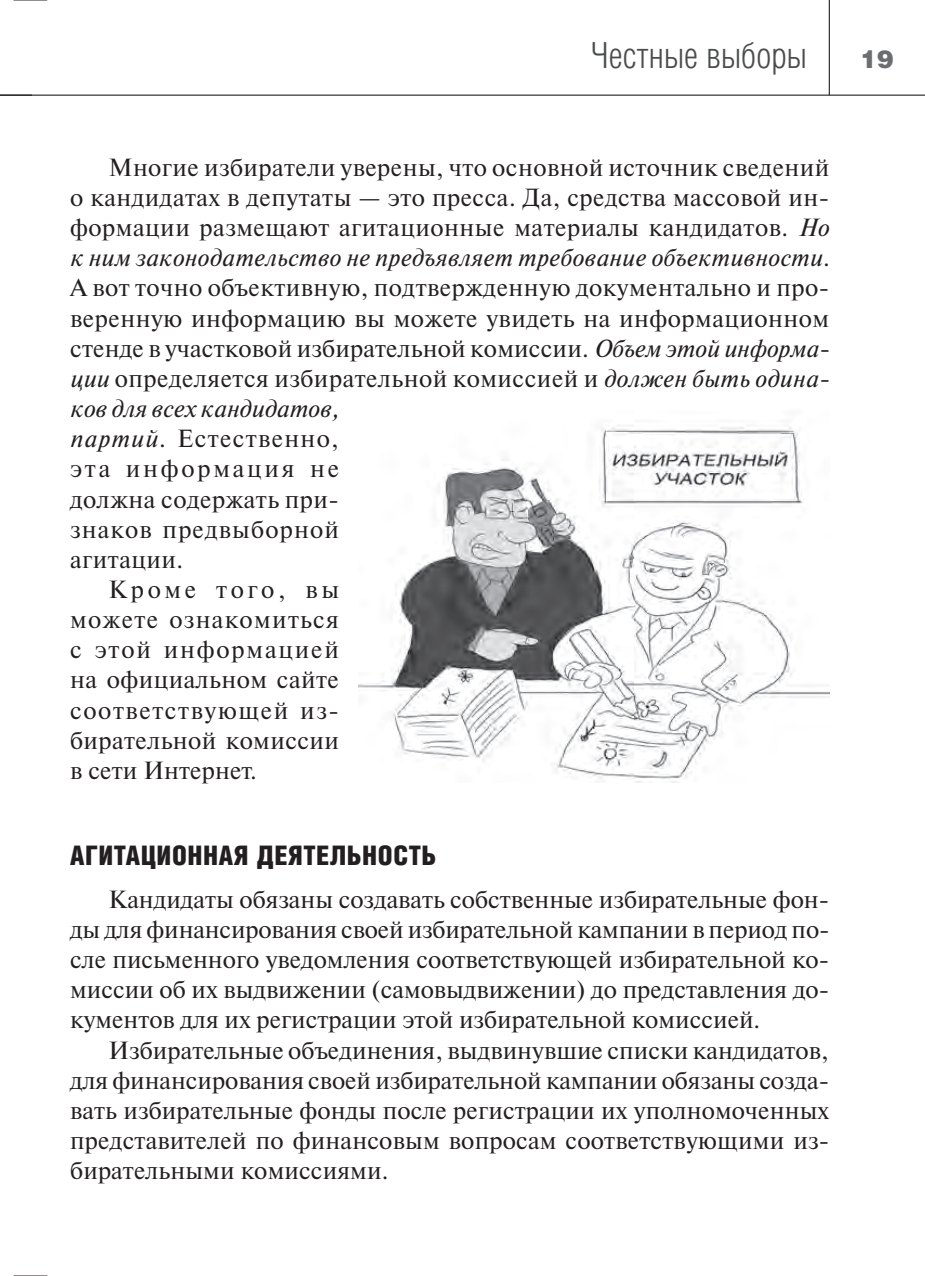
<style>
.page{position:relative;width:925px;height:1276px;background:#fff}
.page>*{position:absolute;margin:0;border:0;box-sizing:border-box;transform-origin:0 0}
.t1{font:300 36px "Helios Cond";letter-spacing:.005em;color:#4b4c4d}
.t2{font:27px "Helios Cond Black C";letter-spacing:.02em;color:#231f20}
.t3{font:24.75px/30.2px "Newton C";letter-spacing:.02em;color:#231f20;text-align:justify}
.t4{font:24.75px "Newton C";letter-spacing:.055em;color:#231f20}
.t5{font:italic 24.75px "Newton C";letter-spacing:.01em;color:#231f20}
.t6{font:24.75px "Newton C";letter-spacing:.045em;color:#231f20}
.t7{font:24.75px "Newton C";letter-spacing:.065em;color:#231f20}
.t8{font:24.75px "Newton C";letter-spacing:.075em;color:#231f20}
.t9{font:24.75px "Newton C";letter-spacing:.11em;color:#231f20}
.t10{font:24.75px "Newton C";letter-spacing:.145em;color:#231f20}
.t11{font:900 24.75px "Helios";color:#6c6d70}
.s1{font-style:italic}
</style>
<div class="page">
<hr style="left:14px;top:0;width:33px;height:1px;background:#231f20">
<hr style="left:14px;top:1275px;width:33px;height:1px;background:#231f20">
<hr style="left:0;top:95px;width:925px;height:1px;background:#231f20">
<hr style="left:829px;top:0;width:1px;height:95px;background:#231f20">
<img style="left:358px;top:425px;width:471px;height:357px">
<h1 class="t1" style="left:591px;top:36px;width:218px">Честные выборы</h1>
<p class="t11" style="left:860px;top:44px;width:35px">19</p>
<p class="t3" style="left:70px;top:152px;width:761px;text-indent:38px">Многие избиратели уверены, что основной источник сведений о кандидатах в депутаты — это пресса. Да, средства массовой ин&shy;формации размещают агитационные материалы кандидатов. <span class="s1">Но к ним законодательство не предъявляет требование объективности.</span></p>
<p class="t3" style="left:70px;top:273px;width:760px">А вот точно объективную, подтвержденную документально и про-</p>
<p class="t3" style="left:70px;top:303px;width:760px">веренную информацию вы можете увидеть на информационном</p>
<p class="t3" style="left:70px;top:333px;width:760px">стенде в участковой избирательной комиссии. <span class="s1">Объем этой информа-</span></p>
<p class="t3" style="left:70px;top:363px;width:760px"><span class="s1">ции</span> определяется избирательной комиссией и <span class="s1">должен быть одина-</span></p>
<p class="t5" style="left:70px;top:395px;width:270px">ков для всех кандидатов,</p>
<p class="t4" style="left:70px;top:425px;width:270px"><span class="s1">партий</span>. Естественно,</p>
<p class="t9" style="left:70px;top:455px;width:270px">эта информация не</p>
<p class="t3" style="left:70px;top:484px;width:270px">должна содержать при-</p>
<p class="t6" style="left:70px;top:516px;width:270px">знаков предвыборной</p>
<p class="t3" style="left:70px;top:544px;width:115px">агитации.</p>
<p class="t10" style="left:108px;top:576px;width:232px">Кроме того, вы</p>
<p class="t4" style="left:70px;top:606px;width:270px">можете ознакомиться</p>
<p class="t8" style="left:70px;top:636px;width:270px">с этой информацией</p>
<p class="t3" style="left:70px;top:665px;width:270px">на официальном сайте</p>
<p class="t7" style="left:70px;top:696px;width:270px">соответствующей из-</p>
<p class="t3" style="left:70px;top:725px;width:270px">бирательной комиссии</p>
<p class="t3" style="left:70px;top:755px;width:188px">в сети Интернет.</p>
<p class="t2" style="left:70px;top:840px;width:368px">АГИТАЦИОННАЯ ДЕЯТЕЛЬНОСТЬ</p>
<p class="t3" style="left:70px;top:884px;width:761px;text-indent:38px">Кандидаты обязаны создавать собственные избирательные фон&shy;ды для финансирования своей избирательной кампании в период по&shy;сле письменного уведомления соответствующей избирательной ко&shy;миссии об их выдвижении (самовыдвижении) до представления до&shy;кументов для их регистрации этой избирательной комиссией.</p>
<p class="t3" style="left:70px;top:1035px;width:760px;text-indent:38px">Избирательные объединения, выдвинувшие списки кандидатов, для финансирования своей избирательной кампании обязаны созда&shy;вать избирательные фонды после регистрации их уполномоченных представителей по финансовым вопросам соответствующими из&shy;бирательными комиссиями.</p>
</div>
